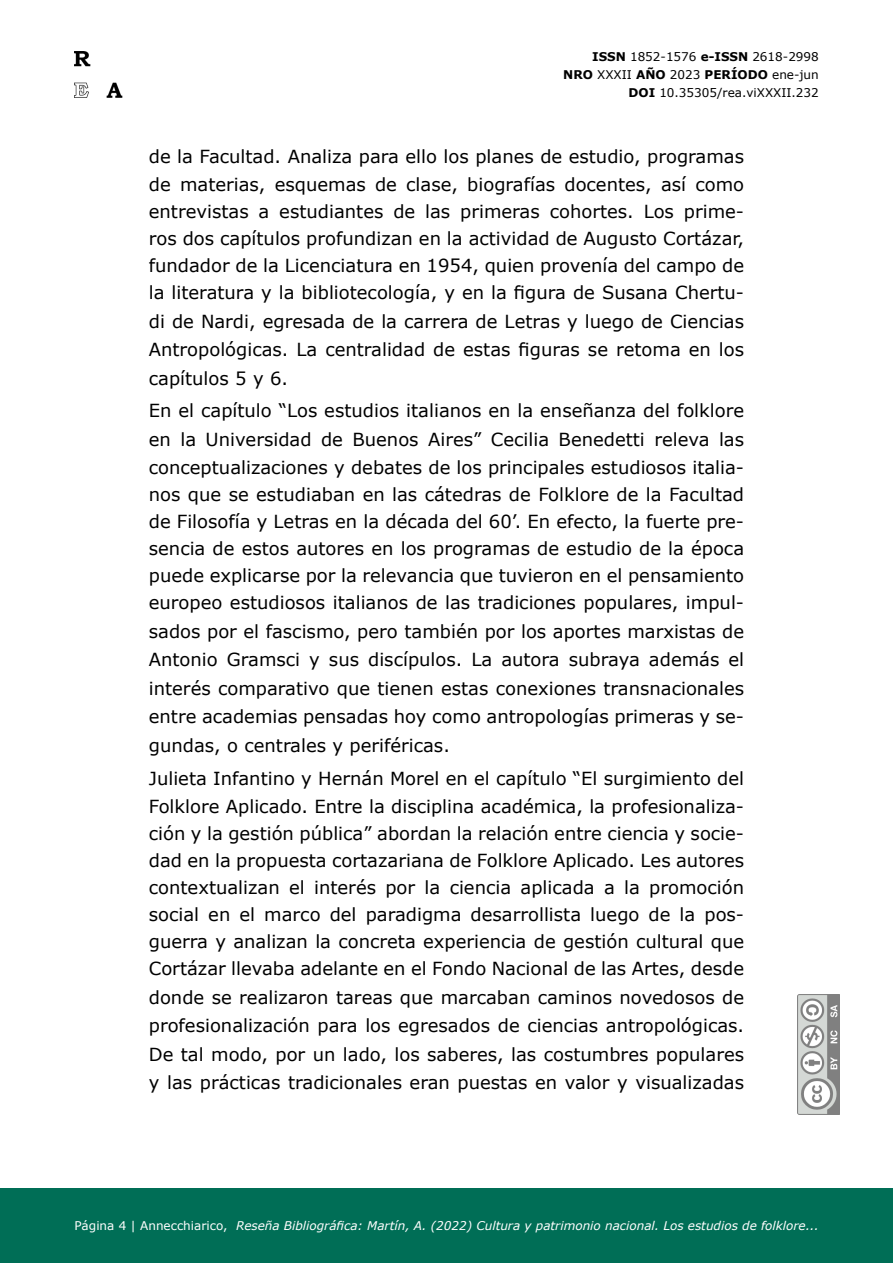
<style>
.page{position:relative;width:893px;height:1263px;background:#fff}
.page>*{position:absolute;margin:0;border:0;box-sizing:border-box;transform-origin:0 0}
.t1{font:18px/27.8px "Verdana";color:#000;text-align:justify}
.t2{font:italic 12px "Verdana";color:#fff}
.t3{font:12px/18px "Verdana";color:#000;text-align:right}
.s1{font-weight:700}
.s2{font-style:normal}
</style>
<div class="page">
<img style="left:798px;top:994px;width:42px;height:120px">
<div style="left:0;top:1188px;width:893px;height:75px;background:#006e56"></div>
<img style="left:74px;top:52px;width:49px;height:45px">
<p class="t3" style="left:563px;top:47px;width:257px"><span class="s1">ISSN</span> 1852-1576 <span class="s1">e-ISSN</span> 2618-2998<br><span class="s1">NRO</span> XXXII <span class="s1">AÑO</span> 2023 <span class="s1">PERÍODO</span> ene-jun<br><span class="s1">DOI</span> 10.35305/rea.viXXXII.232</p>
<p class="t1" style="left:149px;top:142px;width:597px">de la Facultad. Analiza para ello los planes de estudio, programas de materias, esquemas de clase, biografías docentes, así como entrevistas a estudiantes de las primeras cohortes. Los prime&shy;ros dos capítulos profundizan en la actividad de Augusto Cortázar, fundador de la Licenciatura en 1954, quien provenía del campo de la literatura y la bibliotecología, y en la figura de Susana Chertu&shy;di de Nardi, egresada de la carrera de Letras y luego de Ciencias Antropológicas. La centralidad de estas figuras se retoma en los capítulos 5 y 6.</p>
<p class="t1" style="left:149px;top:397px;width:597px">En el capítulo “Los estudios italianos en la enseñanza del folklore en la Universidad de Buenos Aires” Cecilia Benedetti releva las conceptualizaciones y debates de los principales estudiosos italia&shy;nos que se estudiaban en las cátedras de Folklore de la Facultad de Filosofía y Letras en la década del 60’. En efecto, la fuerte pre&shy;sencia de estos autores en los programas de estudio de la época puede explicarse por la relevancia que tuvieron en el pensamiento europeo estudiosos italianos de las tradiciones populares, impul&shy;sados por el fascismo, pero también por los aportes marxistas de Antonio Gramsci y sus discípulos. La autora subraya además el interés comparativo que tienen estas conexiones transnacionales entre academias pensadas hoy como antropologías primeras y se&shy;gundas, o centrales y periféricas.</p>
<p class="t1" style="left:149px;top:764px;width:597px">Julieta Infantino y Hernán Morel en el capítulo “El surgimiento del Folklore Aplicado. Entre la disciplina académica, la profesionaliza&shy;ción y la gestión pública” abordan la relación entre ciencia y socie&shy;dad en la propuesta cortazariana de Folklore Aplicado. Les autores contextualizan el interés por la ciencia aplicada a la promoción social en el marco del paradigma desarrollista luego de la pos&shy;guerra y analizan la concreta experiencia de gestión cultural que Cortázar llevaba adelante en el Fondo Nacional de las Artes, desde donde se realizaron tareas que marcaban caminos novedosos de profesionalización para los egresados de ciencias antropológicas.<br>De tal modo, por un lado, los saberes, las costumbres populares y las prácticas tradicionales eran puestas en valor y visualizadas</p>
<p class="t2" style="left:74px;top:1217px;width:746px"><span class="s2">Página 4 | Annecchiarico,</span> Reseña Bibliográfica: Martín, A. (2022) Cultura y patrimonio nacional. Los estudios de folklore...</p>
</div>
